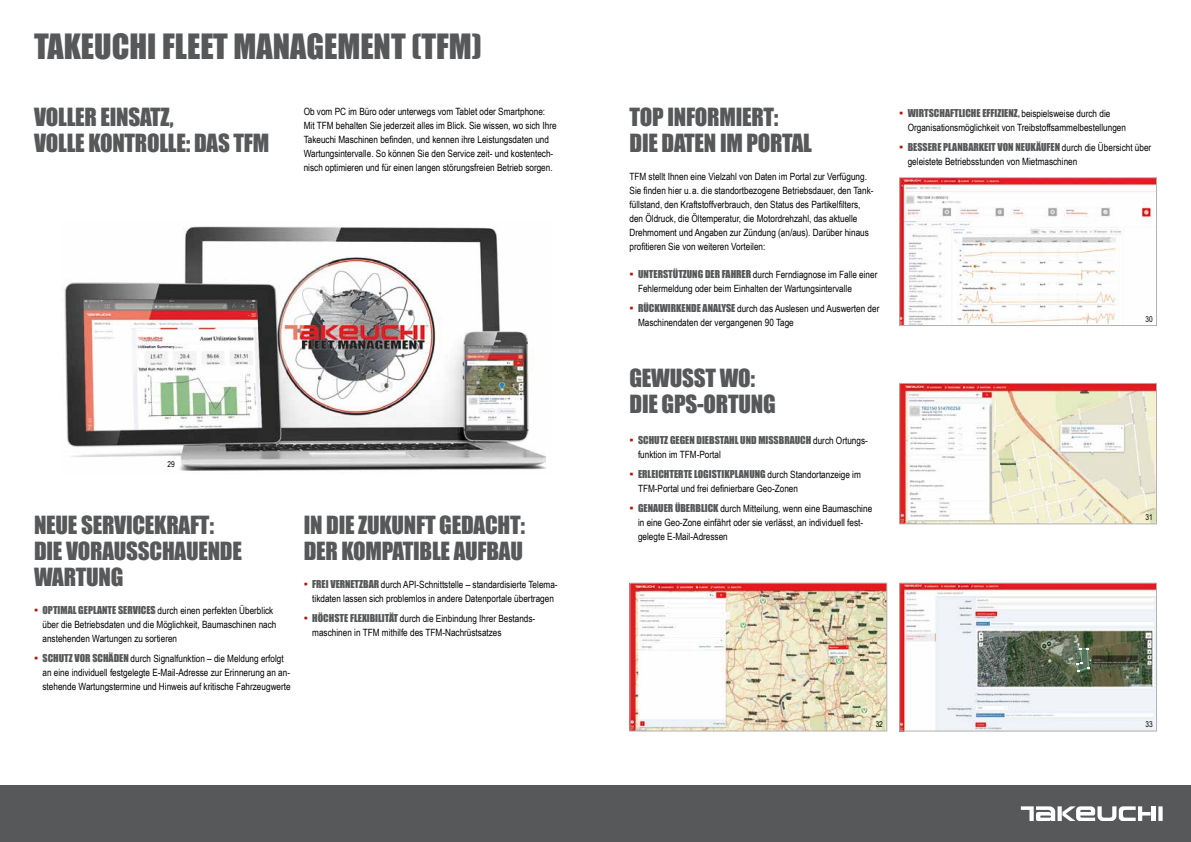
<style>
.page{position:relative;width:1191px;height:842px;background:#fff}
.page>*{position:absolute;margin:0;border:0;box-sizing:border-box;transform-origin:0 0}
.t1{font:32px "Impact";color:#565859}
.t2{font:23px/26px "Impact";letter-spacing:-.01em;color:#565859}
.t3{font:10px/14px "Arial Narrow";color:#000}
.t4{font:10px "Impact";color:#565859}
.t5{font:8px "Arial Narrow";color:#000}
.s1{font-family:"Impact";font-size:12px;color:#b70e0c}
.s2{font-family:"Impact";color:#565859}
.s3{font-size:12px;color:#b70e0c}
.s4{font-family:"Arial Narrow";color:#000}
</style>
<div class="page">
<img style="left:64px;top:226px;width:482px;height:245px">
<div style="left:0;top:785px;width:1191px;height:57px;background:#565859"></div>
<svg style="left:1158px;top:806px;width:4px;height:15px"></svg>
<hr style="left:1151px;top:806px;width:4px;height:15px;background:#fff">
<svg style="left:1057px;top:806px;width:4px;height:15px"></svg>
<svg style="left:1062px;top:806px;width:88px;height:15px"></svg>
<svg style="left:1020px;top:806px;width:35px;height:15px"></svg>
<img style="left:901px;top:385px;width:254px;height:137px">
<div style="left:899px;top:383px;width:258px;height:141px;border:1px solid #b3b2b2"></div>
<img style="left:901px;top:585px;width:254px;height:144px">
<div style="left:899px;top:583px;width:258px;height:148px;border:1px solid #b3b2b2"></div>
<svg style="left:1076px;top:648px;width:13px;height:24px"></svg>
<img style="left:631px;top:585px;width:254px;height:144px">
<div style="left:629px;top:583px;width:258px;height:148px;border:1px solid #b3b2b2"></div>
<img style="left:901px;top:179px;width:254px;height:145px">
<div style="left:899px;top:177px;width:258px;height:149px;border:1px solid #b3b2b2"></div>
<h1 class="t1" style="left:34px;top:22px;width:449px">TAKEUCHI FLEET MANAGEMENT (TFM)</h1>
<h2 class="t2" style="left:34px;top:103px;width:237px">VOLLER EINSATZ,<br>VOLLE KONTROLLE: DAS TFM</h2>
<p class="t3" style="left:304px;top:104px;width:254px">Ob vom PC im Büro oder unterwegs vom Tablet oder Smartphone:<br>Mit TFM behalten Sie jederzeit alles im Blick. Sie wissen, wo sich Ihre Takeuchi Maschinen befinden, und kennen ihre Leistungsdaten und Wartungsintervalle. So können Sie den Service zeit- und kostentech&shy;nisch optimieren und für einen langen störungsfreien Betrieb sorgen.</p>
<p class="t5" style="left:168px;top:458px;width:9px">29</p>
<h2 class="t2" style="left:34px;top:511px;width:209px">NEUE SERVICEKRAFT:<br>DIE VORAUSSCHAUENDE<br>WARTUNG</h2>
<p class="t3" style="left:43px;top:603px;width:235px;text-indent:-9px"><span class="s1">▪</span> <span class="s2">OPTIMAL GEPLANTE SERVICES</span> durch einen perfekten Überblick über die Betriebsdaten und die Möglichkeit, Baumaschinen nach anstehenden Wartungen zu sortieren</p>
<p class="t3" style="left:43px;top:651px;width:250px;text-indent:-9px"><span class="s1">▪</span> <span class="s2">SCHUTZ VOR SCHÄDEN</span> durch Signalfunktion – die Meldung erfolgt an eine individuell festgelegte E-Mail-Adresse zur Erinnerung an an&shy;stehende Wartungstermine und Hinweis auf kritische Fahrzeugwerte</p>
<h2 class="t2" style="left:304px;top:511px;width:223px">IN DIE ZUKUNFT GEDACHT:<br>DER KOMPATIBLE AUFBAU</h2>
<p class="t3" style="left:304px;top:577px;width:255px;text-align:center"><span class="s1">▪</span> <span class="s2">FREI VERNETZBAR</span> durch API-Schnittstelle – standardisierte Telema&shy;tikdaten lassen sich problemlos in andere Datenportale übertragen</p>
<p class="t3" style="left:312px;top:611px;width:225px;text-indent:-9px"><span class="s1">▪</span> <span class="s2">HÖCHSTE FLEXIBILITÄT</span> durch die Einbindung Ihrer Bestands&shy;maschinen in TFM mithilfe des TFM-Nachrüstsatzes</p>
<h2 class="t2" style="left:629px;top:103px;width:184px">TOP INFORMIERT:<br>DIE DATEN IM PORTAL</h2>
<p class="t3" style="left:629px;top:169px;width:245px">TFM stellt Ihnen eine Vielzahl von Daten im Portal zur Verfügung.<br>Sie finden hier u. a. die standortbezogene Betriebsdauer, den Tank&shy;füllstand, den Kraftstoffverbrauch, den Status des Partikelfilters, den Öldruck, die Öltemperatur, die Motordrehzahl, das aktuelle Drehmoment und Angaben zur Zündung (an/aus). Darüber hinaus profitieren Sie von weiteren Vorteilen:</p>
<p class="t3" style="left:638px;top:267px;width:241px;text-indent:-9px"><span class="s1">▪</span> <span class="s2">UNTERSTÜTZUNG DER FAHRER</span> durch Ferndiagnose im Falle einer<br>Fehlermeldung oder beim Einhalten der Wartungsintervalle</p>
<p class="t3" style="left:638px;top:301px;width:243px;text-indent:-9px"><span class="s1">▪</span> <span class="s2">RÜCKWIRKENDE ANALYSE</span> durch das Auslesen und Auswerten der<br>Maschinendaten der vergangenen 90 Tage</p>
<h2 class="t2" style="left:629px;top:365px;width:148px">GEWUSST WO:<br>DIE GPS-ORTUNG</h2>
<p class="t4" style="left:629px;top:432px;width:240px"><span class="s3">▪</span> SCHUTZ GEGEN DIEBSTAHL UND MISSBRAUCH <span class="s4">durch Ortungs-</span></p>
<p class="t3" style="left:638px;top:447px;width:84px">funktion im TFM-Portal</p>
<p class="t4" style="left:629px;top:466px;width:233px"><span class="s3">▪</span> ERLEICHTERTE LOGISTIKPLANUNG <span class="s4">durch Standortanzeige im</span></p>
<p class="t3" style="left:638px;top:481px;width:161px">TFM-Portal und frei definierbare Geo-Zonen</p>
<p class="t3" style="left:638px;top:501px;width:236px;text-indent:-9px"><span class="s1">▪</span> <span class="s2">GENAUER ÜBERBLICK</span> durch Mitteilung, wenn eine Baumaschine in eine Geo-Zone einfährt oder sie verlässt, an individuell fest&shy;gelegte E-Mail-Adressen</p>
<p class="t4" style="left:899px;top:106px;width:213px"><span class="s3">▪</span> WIRTSCHAFTLICHE EFFIZIENZ, <span class="s4">beispielsweise durch die</span></p>
<p class="t3" style="left:907px;top:120px;width:220px">Organisationsmöglichkeit von Treibstoffsammelbestellungen</p>
<p class="t4" style="left:899px;top:140px;width:253px"><span class="s3">▪</span> BESSERE PLANBARKEIT VON NEUKÄUFEN <span class="s4">durch die Übersicht über</span></p>
<p class="t3" style="left:907px;top:154px;width:171px">geleistete Betriebsstunden von Mietmaschinen</p>
<p class="t5" style="left:1145px;top:313px;width:9px">30</p>
<p class="t5" style="left:1145px;top:511px;width:9px">31</p>
<p class="t5" style="left:875px;top:718px;width:9px">32</p>
<p class="t5" style="left:1145px;top:718px;width:9px">33</p>
</div>
